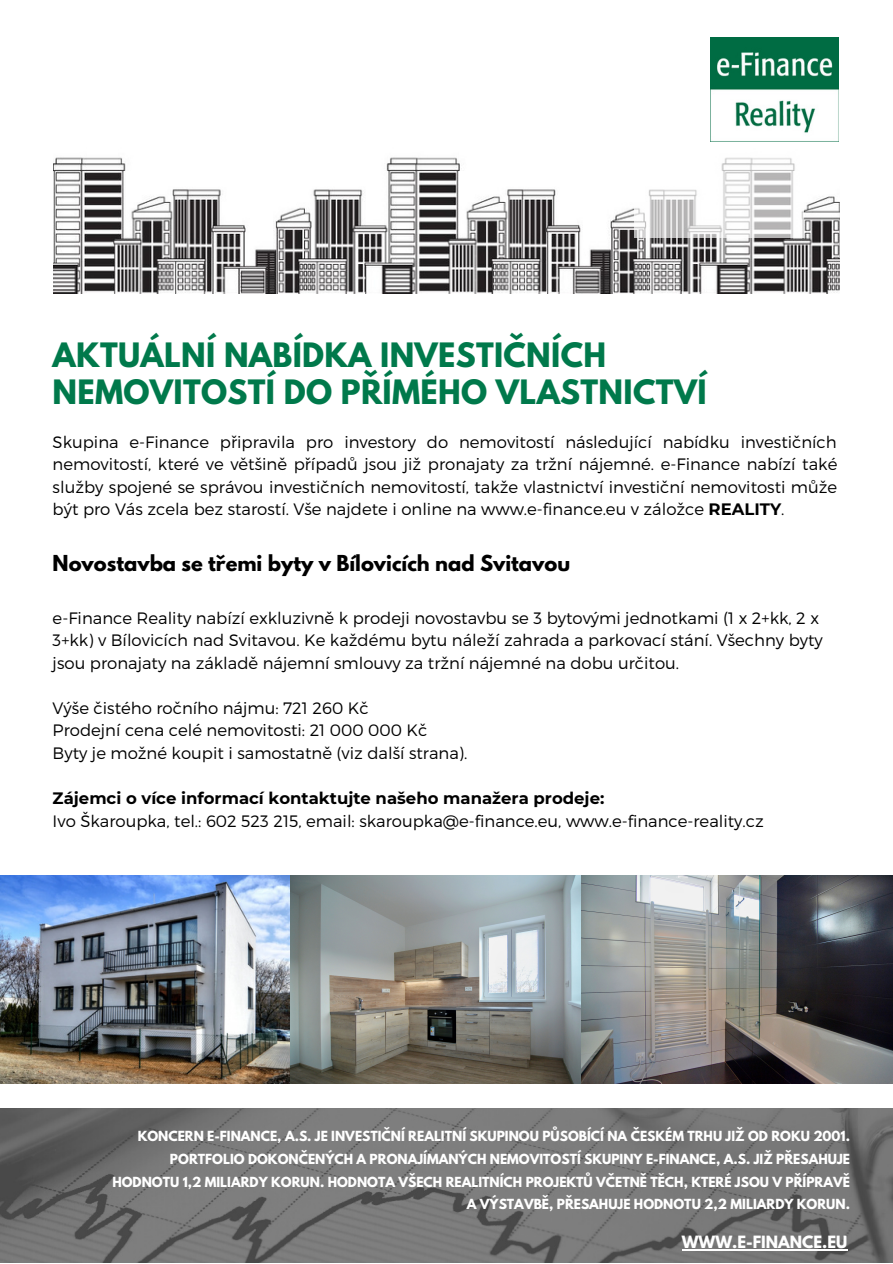
<style>
.page{position:relative;width:893px;height:1264px;background:#fff}
.page>*{position:absolute;margin:0;border:0;box-sizing:border-box;transform-origin:0 0}
.t1{font:700 29.7px/37px "League Spartan";letter-spacing:.01em;color:#00794b}
.t2{font:700 19.5px "League Spartan";color:#000}
.t3{font:300 16.5px/22.5px "Montserrat";color:#000}
.t4{font:700 16.5px "Montserrat";color:#000}
.t5{font:700 15px "League Spartan";color:#fff}
.t6{font:700 12.3px/22.6px "League Spartan";color:#fff;text-align:right}
.s1{font-weight:700}
</style>
<div class="page">
<img style="left:54px;top:37px;width:784px;height:257px">
<svg style="left:634px;top:37px;width:169px;height:200px"></svg>
<img style="left:710px;top:38px;width:128px;height:103px">
<img style="left:0;top:1108px;width:892px;height:154px">
<div style="left:89px;top:0;width:593px;height:134px;background:#fff"></div>
<img style="left:0;top:875px;width:291px;height:208px">
<img style="left:291px;top:875px;width:290px;height:208px">
<img style="left:581px;top:875px;width:311px;height:208px">
<hr style="left:681px;top:1248px;width:166px;height:2px;background:#fff">
<h1 class="t1" style="left:53px;top:340px;width:655px">AKTUÁLNÍ NABÍDKA INVESTIČNÍCH<br>NEMOVITOSTÍ DO PŘÍMÉHO VLASTNICTVÍ</h1>
<p class="t3" style="left:53px;top:430px;width:786px;text-align:justify">Skupina e-Finance připravila pro investory do nemovitostí následující nabídku investičních nemovitostí, které ve většině případů jsou již pronajaty za tržní nájemné. e-Finance nabízí také služby spojené se správou investičních nemovitostí, takže vlastnictví investiční nemovitosti může být pro Vás zcela bez starostí. Vše najdete i online na www.e-finance.eu v záložce <span class="s1">REALITY</span>.</p>
<p class="t2" style="left:53px;top:553px;width:519px">Novostavba se třemi byty v Bílovicích nad Svitavou</p>
<p class="t3" style="left:53px;top:606px;width:771px">e-Finance Reality nabízí exkluzivně k prodeji novostavbu se 3 bytovými jednotkami (1 x 2+kk, 2 x<br>3+kk) v Bílovicích nad Svitavou. Ke každému bytu náleží zahrada a parkovací stání. Všechny byty jsou pronajaty na základě nájemní smlouvy za tržní nájemné na dobu určitou.</p>
<p class="t3" style="left:53px;top:695px;width:416px">Výše čistého ročního nájmu: 721 260 Kč<br>Prodejní cena celé nemovitosti: 21 000 000 Kč<br>Byty je možné koupit i samostatně (viz další strana).</p>
<p class="t4" style="left:53px;top:787px;width:553px">Zájemci o více informací kontaktujte našeho manažera prodeje:</p>
<p class="t3" style="left:53px;top:809px;width:712px">Ivo Škaroupka, tel.: 602 523 215, email: skaroupka@e-finance.eu, www.e-finance-reality.cz</p>
<p class="t6" style="left:112px;top:1126px;width:739px">KONCERN E-FINANCE, A.S. JE INVESTIČNÍ REALITNÍ SKUPINOU PŮSOBÍCÍ NA ČESKÉM TRHU JIŽ OD ROKU 2001.<br>PORTFOLIO DOKONČENÝCH A PRONAJÍMANÝCH NEMOVITOSTÍ SKUPINY E-FINANCE, A.S. JIŽ PŘESAHUJE HODNOTU 1,2 MILIARDY KORUN. HODNOTA VŠECH REALITNÍCH PROJEKTŮ VČETNĚ TĚCH, KTERÉ JSOU V PŘÍPRAVĚ A VÝSTAVBĚ, PŘESAHUJE HODNOTU 2,2 MILIARDY KORUN.</p>
<p class="t5" style="left:681px;top:1234px;width:167px">WWW.E-FINANCE.EU</p>
</div>
